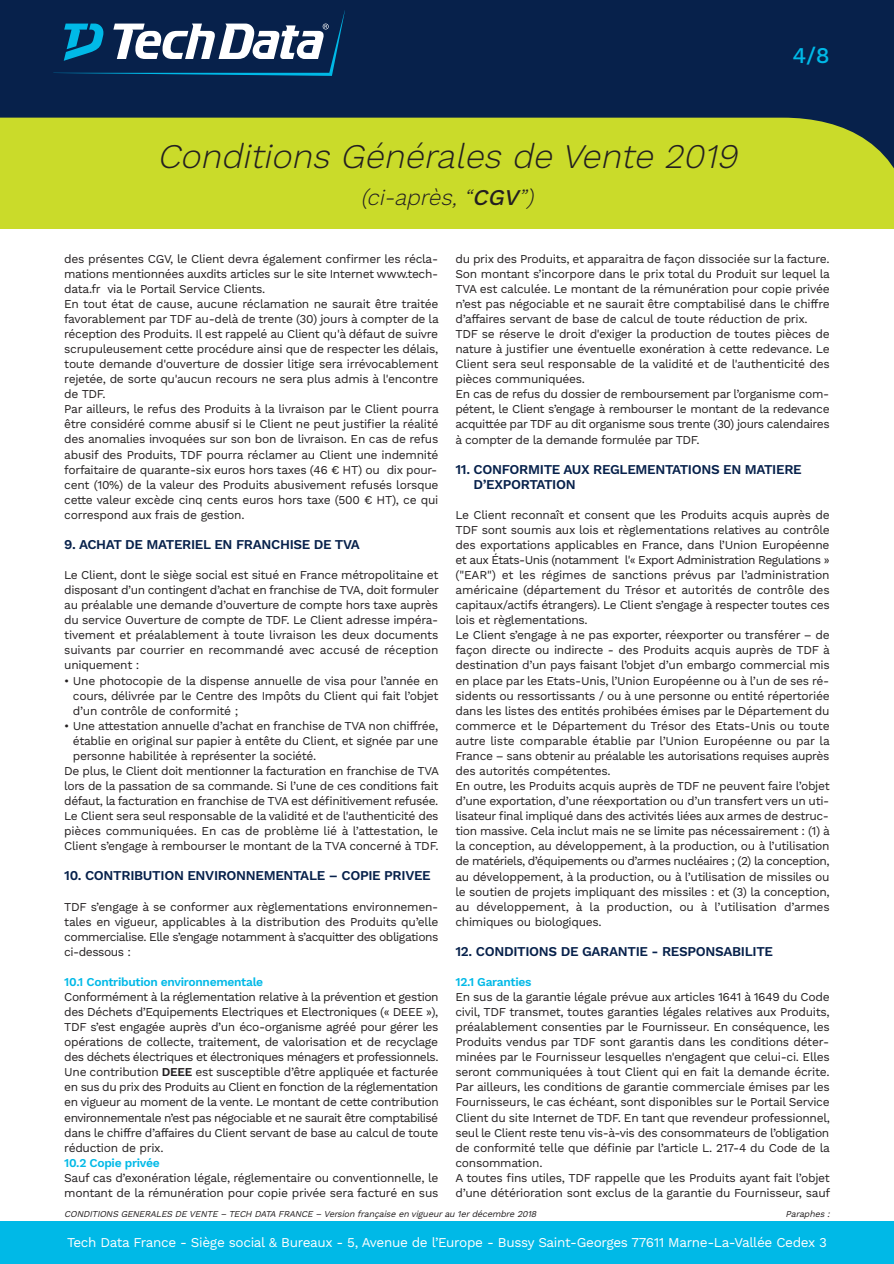
<style>
.page{position:relative;width:894px;height:1264px;background:#fff}
.page>*{position:absolute;margin:0;border:0;box-sizing:border-box;transform-origin:0 0}
.t1{font:italic 300 34.5px "Work Sans";color:#231f20}
.t2{font:italic 300 22.5px "Work Sans";color:#231f20}
.t3{font:500 22.5px "Work Sans";color:#00b9e7}
.t4{font:600 13.5px/15px "Work Sans";letter-spacing:-.025em;color:#07214b}
.t5{font:13.5px "Work Sans";letter-spacing:-.025em;color:#fff}
.t6{font:12px/15px "Work Sans";letter-spacing:-.025em;color:#231f20}
.t7{font:600 12px "Work Sans";letter-spacing:-.025em;color:#00b9e7}
.t8{font:italic 9px "Work Sans";color:#231f20}
.s1{font-weight:500}
.s2{font-weight:600}
</style>
<div class="page">
<div style="left:0;top:0;width:894px;height:229px;background:#07214b"></div>
<div style="left:0;top:118px;width:894px;height:111px;background:#cadb2a"></div>
<svg style="left:53px;top:10px;width:292px;height:66px"></svg>
<div style="left:0;top:1221px;width:894px;height:43px;background:#00b9e7"></div>
<h1 class="t1" style="left:157px;top:136px;width:591px">Conditions Générales de Vente 2019</h1>
<h2 class="t2" style="left:361px;top:184px;width:180px">(ci-après,“<span class="s1">CGV</span>”)</h2>
<h2 class="t3" style="left:793px;top:42px;width:39px">4/8</h2>
<p class="t6" style="left:64px;top:251px;width:376px">des présentes CGV, le Client devra également confirmer les récla&shy;mations mentionnées auxdits articles sur le site Internet www.tech&shy;data.fr via le Portail Service Clients.<br>En tout état de cause, aucune réclamation ne saurait être traitée favorablement par TDF au-delà de trente (30) jours à compter de la réception des Produits. Il est rappelé au Client qu'à défaut de suivre scrupuleusement cette procédure ainsi que de respecter les délais, toute demande d'ouverture de dossier litige sera irrévocablement rejetée, de sorte qu'aucun recours ne sera plus admis à l'encontre de TDF.<br>Par ailleurs, le refus des Produits à la livraison par le Client pourra être considéré comme abusif si le Client ne peut justifier la réalité des anomalies invoquées sur son bon de livraison. En cas de refus abusif des Produits, TDF pourra réclamer au Client une indemnité forfaitaire de quarante-six euros hors taxes (46 € HT) ou dix pour&shy;cent (10%) de la valeur des Produits abusivement refusés lorsque cette valeur excède cinq cents euros hors taxe (500 € HT), ce qui correspond aux frais de gestion.</p>
<p class="t4" style="left:64px;top:537px;width:297px">9. ACHAT DE MATERIEL EN FRANCHISE DE TVA</p>
<p class="t6" style="left:64px;top:568px;width:376px;text-align:justify">Le Client, dont le siège social est situé en France métropolitaine et disposant d’un contingent d’achat en franchise de TVA, doit formuler au préalable une demande d’ouverture de compte hors taxe auprès du service Ouverture de compte de TDF. Le Client adresse impéra&shy;tivement et préalablement à toute livraison les deux documents suivants par courrier en recommandé avec accusé de réception uniquement :</p>
<p class="t6" style="left:73px;top:673px;width:367px;text-align:justify;text-indent:-9px">• Une photocopie de la dispense annuelle de visa pour l’année en cours, délivrée par le Centre des Impôts du Client qui fait l’objet d’un contrôle de conformité ;</p>
<p class="t6" style="left:64px;top:719px;width:376px">• Une attestation annuelle d’achat en franchise de TVA non chiffrée,</p>
<p class="t6" style="left:73px;top:734px;width:367px">établie en original sur papier à entête du Client, et signée par une</p>
<p class="t6" style="left:73px;top:749px;width:245px">personne habilitée à représenter la société.</p>
<p class="t6" style="left:64px;top:764px;width:376px">De plus, le Client doit mentionner la facturation en franchise de TVA</p>
<p class="t6" style="left:64px;top:779px;width:376px">lors de la passation de sa commande. Si l’une de ces conditions fait</p>
<p class="t6" style="left:64px;top:794px;width:376px">défaut, la facturation en franchise de TVA est définitivement refusée.</p>
<p class="t6" style="left:64px;top:809px;width:376px">Le Client sera seul responsable de la validité et de l'authenticité des</p>
<p class="t6" style="left:64px;top:824px;width:375px">pièces communiquées. En cas de problème lié à l’attestation, le</p>
<p class="t6" style="left:64px;top:839px;width:376px">Client s’engage à rembourser le montant de la TVA concerné à TDF.</p>
<p class="t4" style="left:64px;top:869px;width:368px">10. CONTRIBUTION ENVIRONNEMENTALE – COPIE PRIVEE</p>
<p class="t6" style="left:64px;top:899px;width:376px;text-align:justify">TDF s’engage à se conformer aux règlementations environnemen&shy;tales en vigueur, applicables à la distribution des Produits qu’elle commercialise. Elle s’engage notamment à s’acquitter des obligations ci-dessous :</p>
<p class="t7" style="left:64px;top:975px;width:200px">10.1 Contribution environnementale</p>
<p class="t6" style="left:64px;top:990px;width:376px;text-align:justify">Conformément à la réglementation relative à la prévention et gestion des Déchets d’Equipements Electriques et Electroniques (« DEEE »), TDF s’est engagée auprès d’un éco-organisme agréé pour gérer les opérations de collecte, traitement, de valorisation et de recyclage des déchets électriques et électroniques ménagers et professionnels.<br>Une contribution <span class="s2">DEEE</span> est susceptible d’être appliquée et facturée en sus du prix des Produits au Client en fonction de la réglementation en vigueur au moment de la vente. Le montant de cette contribution environnementale n’est pas négociable et ne saurait être comptabilisé dans le chiffre d’affaires du Client servant de base au calcul de toute réduction de prix.</p>
<p class="t7" style="left:64px;top:1155px;width:97px">10.2 Copie privée</p>
<p class="t6" style="left:64px;top:1171px;width:376px">Sauf cas d’exonération légale, réglementaire ou conventionnelle, le montant de la rémunération pour copie privée sera facturé en sus</p>
<p class="t6" style="left:455px;top:252px;width:376px">du prix des Produits, et apparaitra de façon dissociée sur la facture.<br>Son montant s’incorpore dans le prix total du Produit sur lequel la TVA est calculée. Le montant de la rémunération pour copie privée n’est pas négociable et ne saurait être comptabilisé dans le chiffre d’affaires servant de base de calcul de toute réduction de prix.<br>TDF se réserve le droit d'exiger la production de toutes pièces de nature à justifier une éventuelle exonération à cette redevance. Le Client sera seul responsable de la validité et de l'authenticité des pièces communiquées.<br>En cas de refus du dossier de remboursement par l’organisme com&shy;pétent, le Client s’engage à rembourser le montant de la redevance acquittée par TDF au dit organisme sous trente (30) jours calendaires à compter de la demande formulée par TDF.</p>
<p class="t4" style="left:473px;top:462px;width:330px;text-indent:-18px">11. CONFORMITE AUX REGLEMENTATIONS EN MATIERE<br>D’EXPORTATION</p>
<p class="t6" style="left:455px;top:508px;width:376px">Le Client reconnaît et consent que les Produits acquis auprès de TDF sont soumis aux lois et règlementations relatives au contrôle des exportations applicables en France, dans l’Union Européenne et aux États-Unis (notamment l'« Export Administration Regulations » ("EAR") et les régimes de sanctions prévus par l’administration américaine (département du Trésor et autorités de contrôle des capitaux/actifs étrangers). Le Client s’engage à respecter toutes ces lois et règlementations.<br>Le Client s’engage à ne pas exporter, réexporter ou transférer – de façon directe ou indirecte - des Produits acquis auprès de TDF à destination d’un pays faisant l’objet d’un embargo commercial mis en place par les Etats-Unis, l’Union Européenne ou à l’un de ses ré&shy;sidents ou ressortissants / ou à une personne ou entité répertoriée dans les listes des entités prohibées émises par le Département du commerce et le Département du Trésor des Etats-Unis ou toute autre liste comparable établie par l’Union Européenne ou par la France – sans obtenir au préalable les autorisations requises auprès des autorités compétentes.<br>En outre, les Produits acquis auprès de TDF ne peuvent faire l’objet d’une exportation, d’une réexportation ou d’un transfert vers un uti&shy;lisateur final impliqué dans des activités liées aux armes de destruc&shy;tion massive. Cela inclut mais ne se limite pas nécessairement : (1) à la conception, au développement, à la production, ou à l’utilisation de matériels, d’équipements ou d’armes nucléaires ; (2) la conception, au développement, à la production, ou à l’utilisation de missiles ou le soutien de projets impliquant des missiles : et (3) la conception, au développement, à la production, ou à l’utilisation d’armes chimiques ou biologiques.</p>
<p class="t4" style="left:455px;top:944px;width:319px">12. CONDITIONS DE GARANTIE - RESPONSABILITE</p>
<p class="t7" style="left:455px;top:975px;width:78px">12.1 Garanties</p>
<p class="t6" style="left:455px;top:990px;width:376px">En sus de la garantie légale prévue aux articles 1641 à 1649 du Code civil, TDF transmet, toutes garanties légales relatives aux Produits, préalablement consenties par le Fournisseur. En conséquence, les Produits vendus par TDF sont garantis dans les conditions déter&shy;minées par le Fournisseur lesquelles n'engagent que celui-ci. Elles seront communiquées à tout Client qui en fait la demande écrite.<br>Par ailleurs, les conditions de garantie commerciale émises par les Fournisseurs, le cas échéant, sont disponibles sur le Portail Service Client du site Internet de TDF. En tant que revendeur professionnel, seul le Client reste tenu vis-à-vis des consommateurs de l’obligation de conformité telle que définie par l’article L. 217-4 du Code de la consommation.<br>A toutes fins utiles, TDF rappelle que les Produits ayant fait l’objet d’une détérioration sont exclus de la garantie du Fournisseur, sauf</p>
<p class="t5" style="left:67px;top:1234px;width:761px">Tech Data France - Siège social &amp; Bureaux - 5, Avenue de l’Europe - Bussy Saint-Georges 77611 Marne-La-Vallée Cedex 3</p>
<p class="t8" style="left:64px;top:1208px;width:476px">CONDITIONS GENERALES DE VENTE – TECH DATAFRANCE – Version française en vigueurau 1erdécembre 2018</p>
<p class="t8" style="left:785px;top:1208px;width:48px">Paraphes:</p>
</div>
